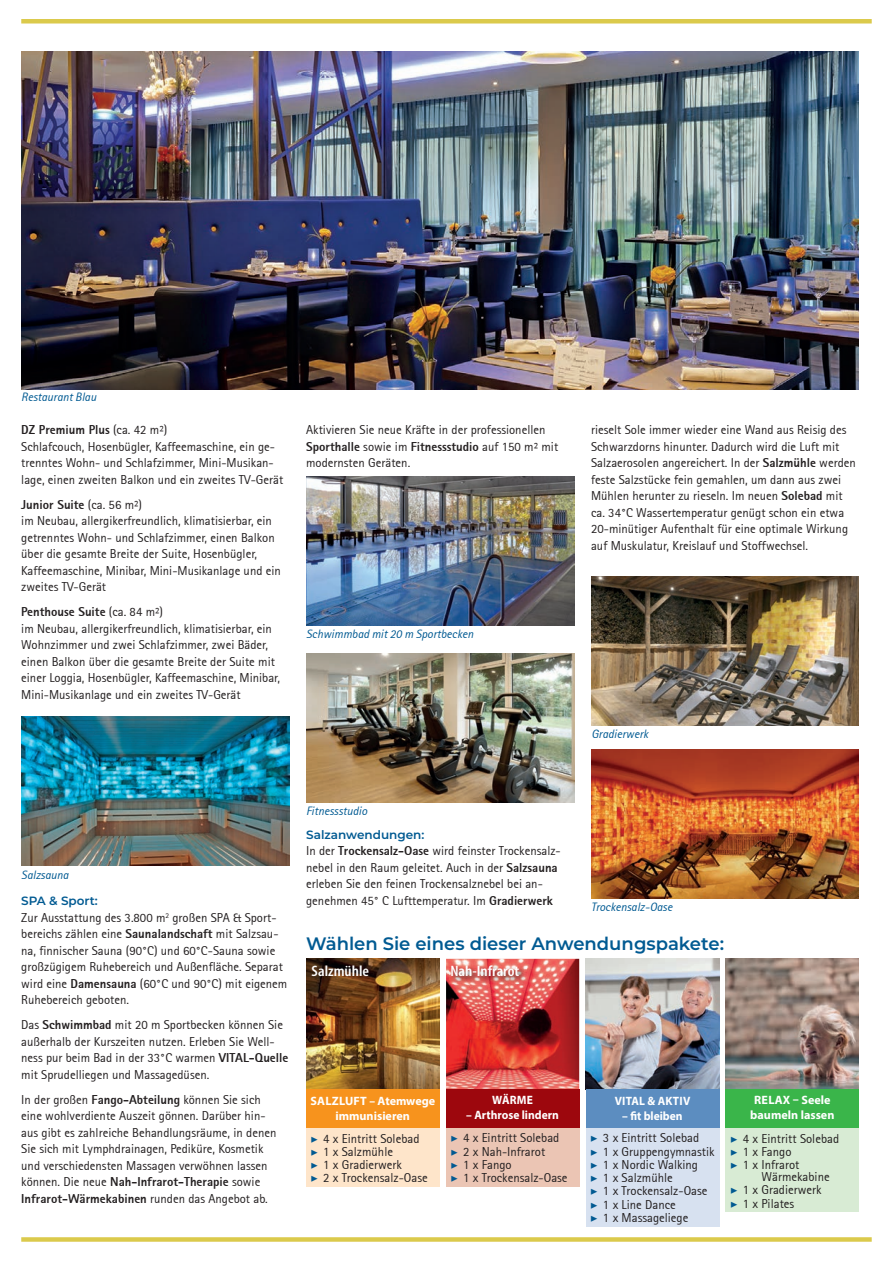
<style>
.page{position:relative;width:893px;height:1263px;background:#fff}
.page>*{position:absolute;margin:0;border:0;box-sizing:border-box;transform-origin:0 0}
.t1{font:600 18px "Montserrat";color:#015a92}
.t2{font:600 condensed 15.15px "Myriad Pro";color:#fff;scale:1.1 1}
.t3{font:12.75px/16.5px "Rotis Sans Serif";color:#231f20}
.t4{font:700 12.15px/15.1px "Myriad Pro";color:#fff;text-align:center}
.t5{font:700 12.15px "Myriad Pro";color:#fff;scale:.95 1}
.t6{font:700 12.15px "Myriad Pro";letter-spacing:.02em;color:#fff;scale:.95 1}
.t7{font:italic 12px "Rotis Sans Serif";color:#015a92}
.t8{font:600 12px "Montserrat";color:#015a92}
.s1{font-weight:800}
.s2{font-family:"Minion Pro";font-weight:700;font-style:italic;color:#015a92}
</style>
<div class="page">
<div style="left:21px;top:19px;width:851px;height:5px;background:#dbca4c"></div>
<div style="left:21px;top:1237px;width:851px;height:5px;background:#dbca4c"></div>
<img style="left:21px;top:51px;width:838px;height:338px">
<img style="left:591px;top:749px;width:268px;height:149px">
<img style="left:21px;top:716px;width:268px;height:149px">
<img style="left:306px;top:476px;width:268px;height:149px">
<img style="left:586px;top:959px;width:133px;height:130px">
<div style="left:586px;top:1127px;width:133px;height:99px;background:#d7e1f0"></div>
<div style="left:586px;top:1089px;width:133px;height:38px;background:#5c8dc0"></div>
<div style="left:306px;top:1127px;width:133px;height:60px;background:#fee5ca"></div>
<img style="left:306px;top:959px;width:133px;height:130px">
<div style="left:306px;top:1089px;width:133px;height:38px;background:#f7931d"></div>
<img style="left:446px;top:959px;width:133px;height:130px">
<div style="left:446px;top:1127px;width:133px;height:59px;background:#ebc5b4"></div>
<div style="left:446px;top:1089px;width:133px;height:38px;background:#9d070d"></div>
<img style="left:449px;top:963px;width:77px;height:20px">
<img style="left:726px;top:959px;width:133px;height:130px">
<div style="left:726px;top:1127px;width:133px;height:85px;background:#d8ebd4"></div>
<div style="left:726px;top:1089px;width:133px;height:38px;background:#3ab54a"></div>
<img style="left:306px;top:654px;width:268px;height:149px">
<img style="left:591px;top:576px;width:268px;height:149px">
<p class="t7" style="left:21px;top:390px;width:77px">Restaurant Blau</p>
<p class="t3" style="left:21px;top:421px;width:263px"><span class="s1">DZ Premium Plus</span> (ca. 42 m²)<br>Schlafcouch, Hosenbügler, Kaffeemaschine, ein ge&shy;trenntes Wohn- und Schlafzimmer, Mini-Musikan&shy;lage, einen zweiten Balkon und ein zweites TV-Gerät</p>
<p class="t3" style="left:21px;top:496px;width:261px"><span class="s1">Junior Suite</span> (ca. 56 m²)<br>im Neubau, allergikerfreundlich, klimatisierbar, ein getrenntes Wohn- und Schlafzimmer, einen Balkon über die gesamte Breite der Suite, Hosenbügler, Kaffeemaschine, Minibar, Mini-Musikanlage und ein zweites TV-Gerät</p>
<p class="t3" style="left:21px;top:603px;width:260px"><span class="s1">Penthouse Suite</span> (ca. 84 m²)<br>im Neubau, allergikerfreundlich, klimatisierbar, ein Wohnzimmer und zwei Schlafzimmer, zwei Bäder, einen Balkon über die gesamte Breite der Suite mit einer Loggia, Hosenbügler, Kaffeemaschine, Minibar, Mini-Musikanlage und ein zweites TV-Gerät</p>
<p class="t3" style="left:306px;top:421px;width:254px">Aktivieren Sie neue Kräfte in der professionellen<br><span class="s1">Sporthalle</span> sowie im <span class="s1">Fitnessstudio</span> auf 150 m² mit modernsten Geräten.</p>
<p class="t7" style="left:306px;top:627px;width:169px">Schwimmbad mit 20 m Sportbecken</p>
<p class="t3" style="left:591px;top:421px;width:266px">rieselt Sole immer wieder eine Wand aus Reisig des Schwarzdorns hinunter. Dadurch wird die Luft mit Salzaerosolen angereichert. In der <span class="s1">Salzmühle</span> werden feste Salzstücke fein gemahlen, um dann aus zwei Mühlen herunter zu rieseln. Im neuen <span class="s1">Solebad</span> mit ca. 34°C Wassertemperatur genügt schon ein etwa 20-minütiger Aufenthalt für eine optimale Wirkung auf Muskulatur, Kreislauf und Stoffwechsel.</p>
<p class="t7" style="left:591px;top:727px;width:58px">Gradierwerk</p>
<p class="t7" style="left:21px;top:868px;width:49px">Salzsauna</p>
<p class="t8" style="left:21px;top:892px;width:78px">SPA &amp; Sport:</p>
<p class="t3" style="left:21px;top:909px;width:268px">Zur Ausstattung des 3.800 m<sup>2</sup> großen SPA &amp; Sport&shy;bereichs zählen eine <span class="s1">Saunalandschaft</span> mit Salzsau&shy;na, finnischer Sauna (90°C) und 60°C-Sauna sowie großzügigem Ruhebereich und Außenfläche. Separat wird eine <span class="s1">Damensauna</span> (60°C und 90°C) mit eigenem Ruhebereich geboten.</p>
<p class="t3" style="left:21px;top:1016px;width:269px">Das <span class="s1">Schwimmbad</span> mit 20 m Sportbecken können Sie außerhalb der Kurszeiten nutzen. Erleben Sie Well&shy;ness pur beim Bad in der 33°C warmen <span class="s1">VITAL-Quelle </span>mit Sprudelliegen und Massagedüsen.</p>
<p class="t3" style="left:21px;top:1091px;width:257px">In der großen <span class="s1">Fango-Abteilung</span> können Sie sich eine wohlverdiente Auszeit gönnen. Darüber hin&shy;aus gibt es zahlreiche Behandlungsräume, in denen Sie sich mit Lymphdrainagen, Pediküre, Kosmetik und verschiedensten Massagen verwöhnen lassen können. Die neue <span class="s1">Nah-Infrarot-Therapie</span> sowie <span class="s1">Infrarot-Wärmekabinen</span> runden das Angebot ab.</p>
<p class="t7" style="left:306px;top:804px;width:63px">Fitnessstudio</p>
<p class="t8" style="left:306px;top:826px;width:120px">Salzanwendungen:</p>
<p class="t3" style="left:306px;top:842px;width:256px">In der <span class="s1">Trockensalz-Oase</span> wird feinster Trockensalz&shy;nebel in den Raum geleitet. Auch in der <span class="s1">Salzsauna </span>erleben Sie den feinen Trockensalznebel bei an&shy;genehmen 45° C Lufttemperatur. Im <span class="s1">Gradierwerk</span></p>
<p class="t7" style="left:591px;top:900px;width:83px">Trockensalz-Oase</p>
<h1 class="t1" style="left:306px;top:931px;width:419px">Wählen Sie eines dieser Anwendungspakete:</h1>
<p class="t2" style="left:312px;top:961px;width:54px">Salzmühle</p>
<p class="t2" style="left:450px;top:961px;width:64px">Nah-Infrarot</p>
<p class="t4" style="left:310px;top:1093px;width:126px">SALZLUFT – Atemwege immunisieren</p>
<p class="t3" style="left:310px;top:1132px;width:119px;line-height:13.2px"><span class="s2">▶</span> 4 x Eintritt Solebad <span class="s2">▶</span> 1 x Salzmühle<br><span class="s2">▶</span> 1 x Gradierwerk<br><span class="s2">▶</span> 2 x Trockensalz-Oase</p>
<p class="t5" style="left:492px;top:1092px;width:44px">WÄRME</p>
<p class="t5" style="left:466px;top:1107px;width:99px">– Arthrose lindern</p>
<p class="t3" style="left:450px;top:1131px;width:119px;line-height:13.2px"><span class="s2">▶</span> 4 x Eintritt Solebad <span class="s2">▶</span> 2 x Nah-Infrarot<br><span class="s2">▶</span> 1 x Fango<br><span class="s2">▶</span> 1 x Trockensalz-Oase</p>
<p class="t6" style="left:615px;top:1093px;width:81px">VITAL &amp; AKTIV</p>
<p class="t5" style="left:622px;top:1108px;width:65px">– t bleiben</p>
<p class="t3" style="left:590px;top:1131px;width:126px;line-height:13.2px"><span class="s2">▶</span> 3 x Eintritt Solebad<br><span class="s2">▶</span> 1 x Gruppengymnastik <span class="s2">▶</span> 1 x Nordic Walking<br><span class="s2">▶</span> 1 x Salzmühle<br><span class="s2">▶</span> 1 x Trockensalz-Oase <span class="s2">▶</span> 1 x Line Dance<br><span class="s2">▶</span> 1 x Massageliege</p>
<p class="t4" style="left:750px;top:1092px;width:86px">RELAX – Seele baumeln lassen</p>
<p class="t3" style="left:730px;top:1132px;width:111px;line-height:13.2px"><span class="s2">▶</span> 4 x Eintritt Solebad <span class="s2">▶</span> 1 x Fango<br><span class="s2">▶</span> 1 x Infrarot</p>
<p class="t3" style="left:730px;top:1170px;width:101px;line-height:13.2px;text-indent:31px">Wärmekabine <span class="s2">▶</span> 1 x Gradierwerk <span class="s2">▶</span> 1 x Pilates</p>
</div>
